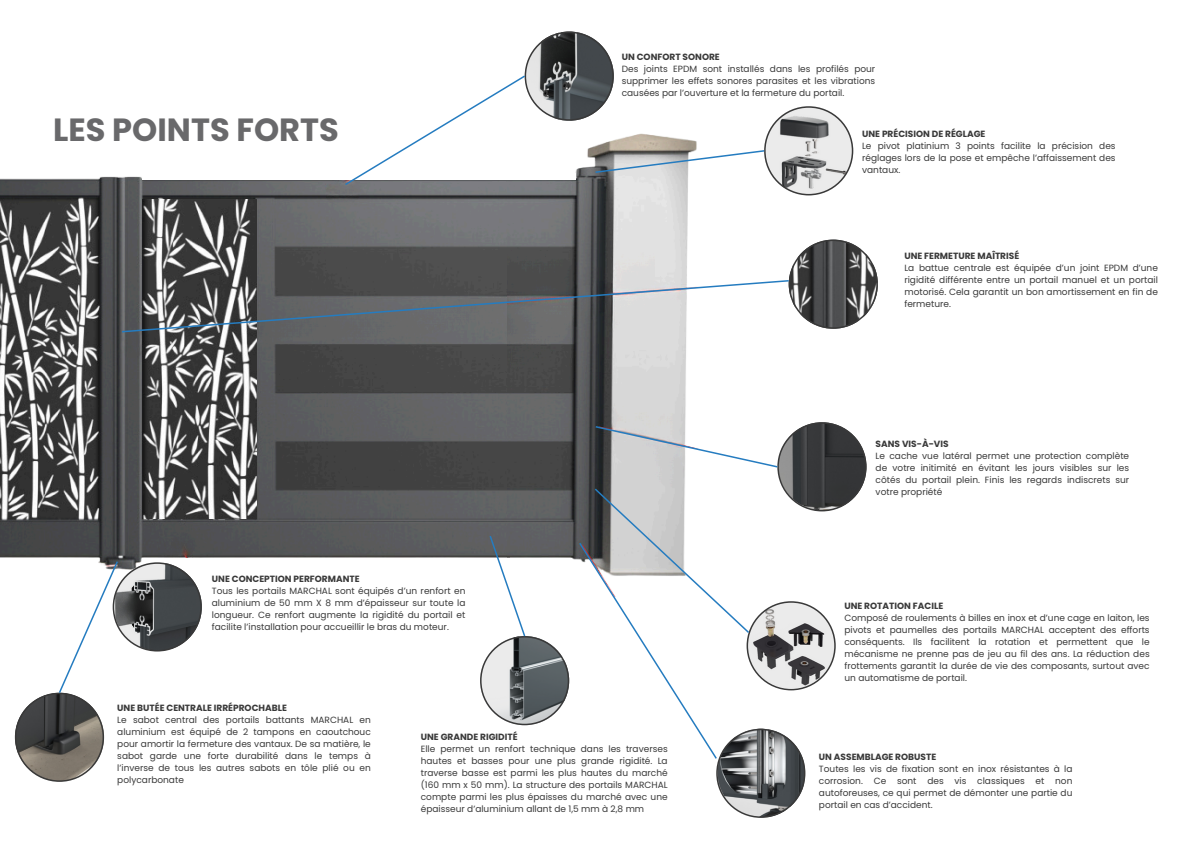
<style>
.page{position:relative;width:1191px;height:843px;background:#fff}
.page>*{position:absolute;margin:0;border:0;box-sizing:border-box;transform-origin:0 0}
.t1{font:700 32px "Poppins";color:#69696b}
.t2{font:9px/12px "Poppins";color:#393939;text-align:justify}
.t3{font:700 9px "Poppins";color:#393939}
</style>
<div class="page">
<img style="left:0;top:176px;width:507px;height:383px">
<img style="left:507px;top:195px;width:181px;height:365px">
<img style="left:142px;top:199px;width:115px;height:319px">
<div style="left:142px;top:173px;width:433px;height:7px;background:#fff"></div>
<div style="left:142px;top:557px;width:429px;height:8px;background:#fff"></div>
<svg style="left:120px;top:239px;width:757px;height:94px"></svg>
<svg style="left:480px;top:534px;width:89px;height:191px"></svg>
<svg style="left:15px;top:559px;width:187px;height:222px"></svg>
<svg style="left:577px;top:422px;width:289px;height:395px"></svg>
<svg style="left:343px;top:32px;width:510px;height:163px"></svg>
<p class="t1" style="left:53px;top:107px;width:287px">LES POINTS FORTS</p>
<p class="t3" style="left:212px;top:572px;width:149px">UNE CONCEPTION PERFORMANTE</p>
<p class="t2" style="left:212px;top:584px;width:255px">Tous les portails MARCHAL sont équipés d’un renfort en aluminium de 50 mm X 8 mm d’épaisseur sur toute la longueur. Ce renfort augmente la rigidité du portail et facilite l’installation pour accueillir le bras du moteur.</p>
<p class="t3" style="left:621px;top:51px;width:100px">UN CONFORT SONORE</p>
<p class="t2" style="left:621px;top:63px;width:255px">Des joints EPDM sont installés dans les profilés pour supprimer les effets sonores parasites et les vibrations causées par l’ouverture et la fermeture du portail.</p>
<p class="t3" style="left:862px;top:128px;width:125px">UNE PRÉCISION DE RÉGLAGE</p>
<p class="t2" style="left:862px;top:140px;width:255px">Le pivot platinium 3 points facilite la précision des réglages lors de la pose et empêche l’affaissement des vantaux.</p>
<p class="t3" style="left:904px;top:249px;width:116px">UNE FERMETURE MAÎTRISÉ</p>
<p class="t2" style="left:904px;top:261px;width:255px">La battue centrale est équipée d’un joint EPDM d’une rigidité différente entre un portail manuel et un portail motorisé. Cela garantit un bon amortissement en fin de fermeture.</p>
<p class="t3" style="left:875px;top:437px;width:74px">SANS VIS-À-VIS</p>
<p class="t2" style="left:875px;top:449px;width:255px">Le cache vue latéral permet une protection complète de votre initimité en évitant les jours visibles sur les côtés du portail plein. Finis les regards indiscrets sur votre propriété</p>
<p class="t3" style="left:844px;top:599px;width:100px">UNE ROTATION FACILE</p>
<p class="t2" style="left:844px;top:611px;width:307px">Composé de roulements à billes en inox et d’une cage en laiton, les pivots et paumelles des portails MARCHAL acceptent des efforts conséquents. Ils facilitent la rotation et permettent que le mécanisme ne prenne pas de jeu au fil des ans. La réduction des frottements garantit la durée de vie des composants, surtout avec un automatisme de portail.</p>
<p class="t3" style="left:117px;top:701px;width:171px">UNE BUTÉE CENTRALE IRRÉPROCHABLE</p>
<p class="t2" style="left:117px;top:714px;width:255px">Le sabot central des portails battants MARCHAL en aluminium est équipé de 2 tampons en caoutchouc pour amortir la fermeture des vantaux. De sa matière, le sabot garde une forte durabilité dans le temps à l’inverse de tous les autres sabots en tôle plié ou en polycarbonate</p>
<p class="t3" style="left:421px;top:729px;width:98px">UNE GRANDE RIGIDITÉ</p>
<p class="t2" style="left:421px;top:742px;width:248px">Elle permet un renfort technique dans les traverses hautes et basses pour une plus grande rigidité. La traverse basse est parmi les plus hautes du marché (160 mm x 50 mm). La structure des portails MARCHAL compte parmi les plus épaisses du marché avec une épaisseur d’aluminium allant de 1,5 mm à 2,8 mm</p>
<p class="t3" style="left:818px;top:750px;width:119px">UN ASSEMBLAGE ROBUSTE</p>
<p class="t2" style="left:818px;top:762px;width:255px">Toutes les vis de fixation sont en inox résistantes à la corrosion. Ce sont des vis classiques et non autoforeuses, ce qui permet de démonter une partie du portail en cas d’accident.</p>
</div>
